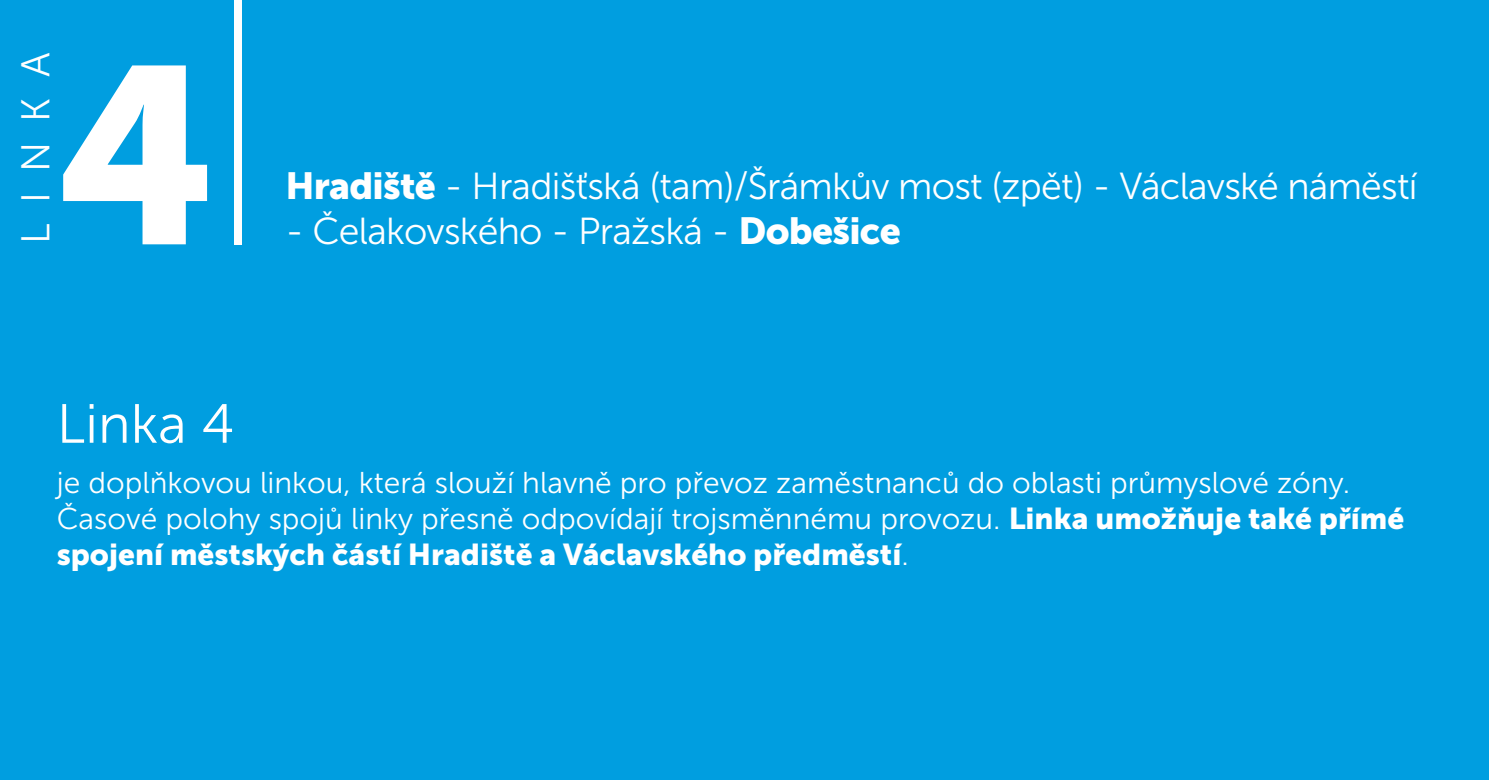
<style>
.page{position:relative;width:1489px;height:780px;background:#fff}
.page>*{position:absolute;margin:0;border:0;box-sizing:border-box;transform-origin:0 0}
.t1{font:250px "Museo Sans 900";color:#fff}
.t2{font:55px "Museo Sans 300";color:#fff}
.t3{font:40px "Museo Sans 300";letter-spacing:.51em;color:#fff}
.t4{font:37.5px "Museo Sans 300";letter-spacing:-.02em;color:#fff}
.t5{font:30px/36px "Museo Sans 300";color:#fff}
.t6{font:30px "Museo Sans 900";color:#fff}
.s1{font-family:"Museo Sans 900"}
.s2{font-family:"Museo Sans 300"}
</style>
<div class="page">
<div style="left:0;top:0;width:1488px;height:780px;background:#009ee0"></div>
<div style="left:234px;top:0;width:7px;height:244px;background:#fff"></div>
<h3 class="t3" style="left:14px;top:244px;width:193px;rotate:-90deg">LINKA</h3>
<h1 class="t1" style="left:57px;top:15px;width:163px">4</h1>
<p class="t4" style="left:285px;top:166px;width:1133px"><span class="s1">Hradiště</span> - Hradišťská (tam)/Šrámkův most (zpět) - Václavské náměstí</p>
<p class="t4" style="left:285px;top:211px;width:617px">- Čelakovského - Pražská - <span class="s1">Dobešice</span></p>
<h2 class="t2" style="left:57px;top:394px;width:179px">Linka 4</h2>
<p class="t5" style="left:57px;top:465px;width:1348px">je doplňkovou linkou, která slouží hlavně pro převoz zaměstnanců do oblasti průmyslové zóny.<br>Časové polohy spojů linky přesně odpovídají trojsměnnému provozu. <span class="s1">Linka umožňuje také přímé</span></p>
<p class="t6" style="left:57px;top:537px;width:853px">spojení městských částí Hradiště a Václavského předměstí<span class="s2">.</span></p>
</div>
